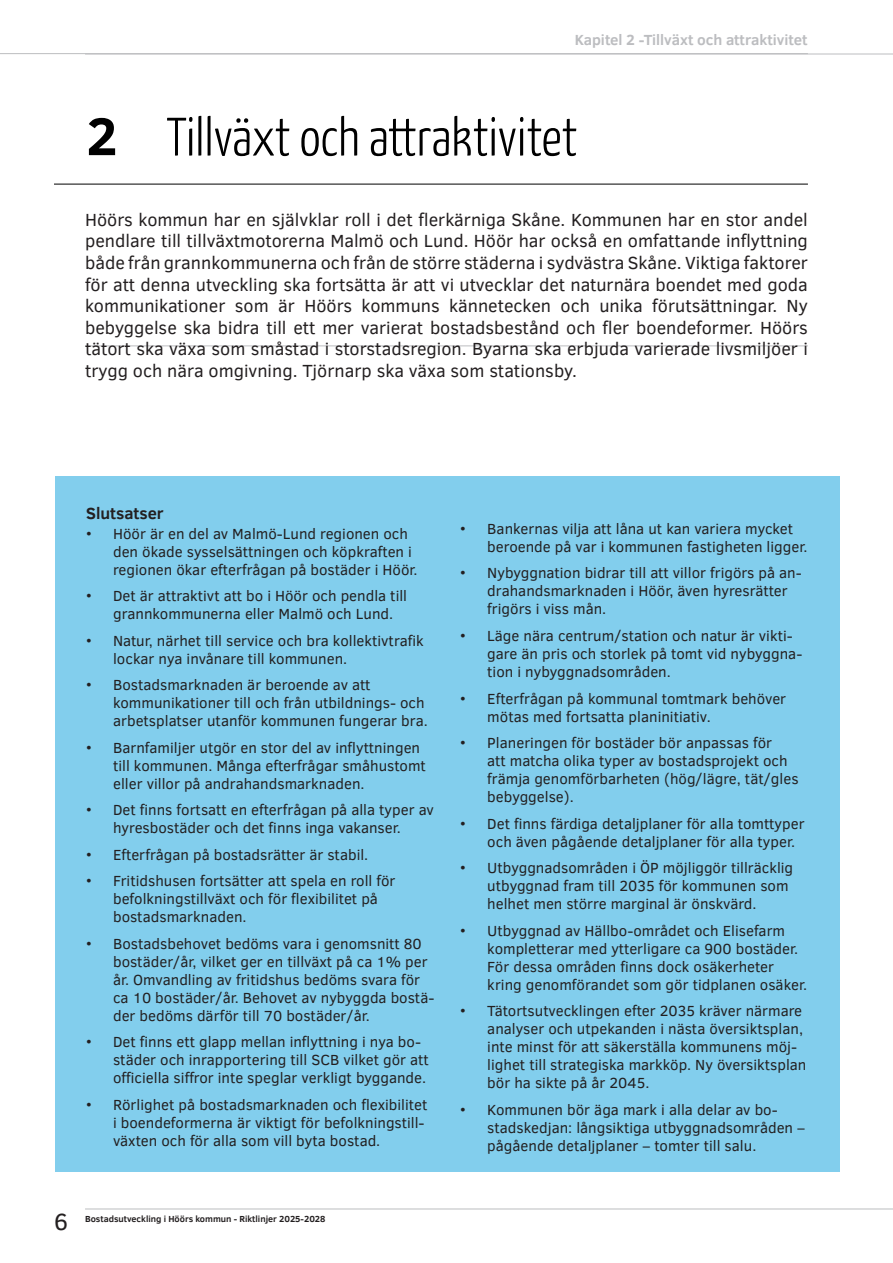
<style>
.page{position:relative;width:893px;height:1263px;background:#fff}
.page>*{position:absolute;margin:0;border:0;box-sizing:border-box;transform-origin:0 0}
.t1{font:300 54px "Yanone Kaffeesatz";color:#000}
.t2{font:24px "Clear Sans";color:#231f20}
.t3{font:18px/21.6px "Clear Sans";color:#231f20;text-align:justify}
.t4{font:700 16.5px "Clear Sans";color:#231f20}
.t5{font:15px/18px "Clear Sans";color:#231f20}
.t6{font:700 15px "Clear Sans";color:#bcbdc0}
.t7{font:700 9px "Clear Sans";color:#231f20}
.s1{font-family:"Clear Sans";font-weight:700}
</style>
<div class="page">
<div style="left:55px;top:476px;width:785px;height:695px;background:#82ceed"></div>
<hr style="left:85px;top:54px;width:808px;height:1px;background:#bcbdc0">
<hr style="left:85px;top:1208px;width:808px;height:1px;background:#bcbdc0">
<hr style="left:0;top:53px;width:808px;height:1px;background:#bcbdc0">
<hr style="left:54px;top:184px;width:754px;height:1px;background:#000">
<hr style="left:85px;top:345px;width:723px;height:1px;background:#bcbdc0">
<p class="t6" style="left:575px;top:29px;width:234px">Kapitel 2 -Tillväxt och attraktivitet</p>
<h1 class="t1" style="left:86px;top:104px;width:493px"><span class="s1">2</span> Tillväxt och attraktivitet</h1>
<p class="t3" style="left:85px;top:209px;width:724px">Höörs kommun har en självklar roll i det flerkärniga Skåne. Kommunen har en stor andel pendlare till tillväxtmotorerna Malmö och Lund. Höör har också en omfattande inflyttning både från grannkommunerna och från de större städerna i sydvästra Skåne. Viktiga faktorer för att denna utveckling ska fortsätta är att vi utvecklar det naturnära boendet med goda kommunikationer som är Höörs kommuns kännetecken och unika förutsättningar. Ny bebyggelse ska bidra till ett mer varierat bostadsbestånd och fler boendeformer. Höörs tätort ska växa som småstad i storstadsregion. Byarna ska erbjuda varierade livsmiljöer i trygg och nära omgivning. Tjörnarp ska växa som stationsby.</p>
<p class="t4" style="left:86px;top:501px;width:79px">Slutsatser</p>
<p class="t5" style="left:113px;top:524px;width:306px;text-indent:-27px">• Höör är en del av Malmö-Lund regionen och den ökade sysselsättningen och köpkraften i regionen ökar efterfrågan på bostäder i Höör.</p>
<p class="t5" style="left:113px;top:587px;width:296px;text-indent:-27px">• Det är attraktivt att bo i Höör och pendla till grannkommunerna eller Malmö och Lund.</p>
<p class="t5" style="left:113px;top:631px;width:312px;text-indent:-27px">• Natur, närhet till service och bra kollektivtrafik lockar nya invånare till kommunen.</p>
<p class="t5" style="left:113px;top:676px;width:316px;text-indent:-27px">• Bostadsmarknaden är beroende av att kommunikationer till och från utbildnings- och arbetsplatser utanför kommunen fungerar bra.</p>
<p class="t5" style="left:113px;top:738px;width:314px;text-indent:-27px">• Barnfamiljer utgör en stor del av inflyttningen till kommunen. Många efterfrågar småhustomt eller villor på andrahandsmarknaden.</p>
<p class="t5" style="left:86px;top:801px;width:349px;text-align:center">• Det finns fortsatt en efterfrågan på alla typer av hyresbostäder och det finns inga vakanser.</p>
<p class="t5" style="left:86px;top:845px;width:284px">• Efterfrågan på bostadsrätter är stabil.</p>
<p class="t5" style="left:113px;top:872px;width:284px;text-indent:-27px">• Fritidshusen fortsätter att spela en roll för befolkningstillväxt och för flexibilitet på bostadsmarknaden.</p>
<p class="t5" style="left:113px;top:934px;width:323px;text-indent:-27px">• Bostadsbehovet bedöms vara i genomsnitt 80 bostäder/år, vilket ger en tillväxt på ca 1% per år. Omvandling av fritidshus bedöms svara för ca 10 bostäder/år. Behovet av nybyggda bostä&shy;der bedöms därför till 70 bostäder/år.</p>
<p class="t5" style="left:113px;top:1033px;width:317px;text-indent:-27px">• Det finns ett glapp mellan inflyttning i nya bo&shy;städer och inrapportering till SCB vilket gör att officiella siffror inte speglar verkligt byggande.</p>
<p class="t5" style="left:113px;top:1095px;width:316px;text-indent:-27px">• Rörlighet på bostadsmarknaden och flexibilitet i boendeformerna är viktigt för befolkningstill&shy;växten och för alla som vill byta bostad.</p>
<h2 class="t2" style="left:54px;top:1206px;width:15px">6</h2>
<p class="t7" style="left:85px;top:1212px;width:242px">Bostadsutveckling i Höörs kommun - Riktlinjer 2025-2028</p>
<p class="t5" style="left:487px;top:520px;width:322px;text-indent:-27px">• Bankernas vilja att låna ut kan variera mycket beroende på var i kommunen fastigheten ligger.</p>
<p class="t5" style="left:487px;top:564px;width:316px;text-indent:-27px">• Nybyggnation bidrar till att villor frigörs på an&shy;drahandsmarknaden i Höör, även hyresrätter frigörs i viss mån.</p>
<p class="t5" style="left:487px;top:627px;width:317px;text-indent:-27px">• Läge nära centrum/station och natur är vikti&shy;gare än pris och storlek på tomt vid nybyggna&shy;tion i nybyggnadsområden.</p>
<p class="t5" style="left:487px;top:689px;width:300px;text-indent:-27px">• Efterfrågan på kommunal tomtmark behöver mötas med fortsatta planinitiativ.</p>
<p class="t5" style="left:487px;top:734px;width:313px;text-indent:-27px">• Planeringen för bostäder bör anpassas för<br>att matcha olika typer av bostadsprojekt och främja genomförbarheten (hög/lägre, tät/gles bebyggelse).</p>
<p class="t5" style="left:487px;top:814px;width:319px;text-indent:-27px">• Det finns färdiga detaljplaner för alla tomttyper och även pågående detaljplaner för alla typer.</p>
<p class="t5" style="left:487px;top:859px;width:307px;text-indent:-27px">• Utbyggnadsområden i ÖP möjliggör tillräcklig utbyggnad fram till 2035 för kommunen som helhet men större marginal är önskvärd.</p>
<p class="t5" style="left:487px;top:921px;width:321px;text-indent:-27px">• Utbyggnad av Hällbo-området och Elisefarm kompletterar med ytterligare ca 900 bostäder.<br>För dessa områden finns dock osäkerheter kring genomförandet som gör tidplanen osäker.</p>
<p class="t5" style="left:487px;top:1002px;width:321px;text-indent:-27px">• Tätortsutvecklingen efter 2035 kräver närmare analyser och utpekanden i nästa översiktsplan, inte minst för att säkerställa kommunens möj&shy;lighet till strategiska markköp. Ny översiktsplan bör ha sikte på år 2045.</p>
<p class="t5" style="left:487px;top:1100px;width:319px;text-indent:-27px">• Kommunen bör äga mark i alla delar av bo&shy;stadskedjan: långsiktiga utbyggnadsområden – pågående detaljplaner – tomter till salu.</p>
</div>
